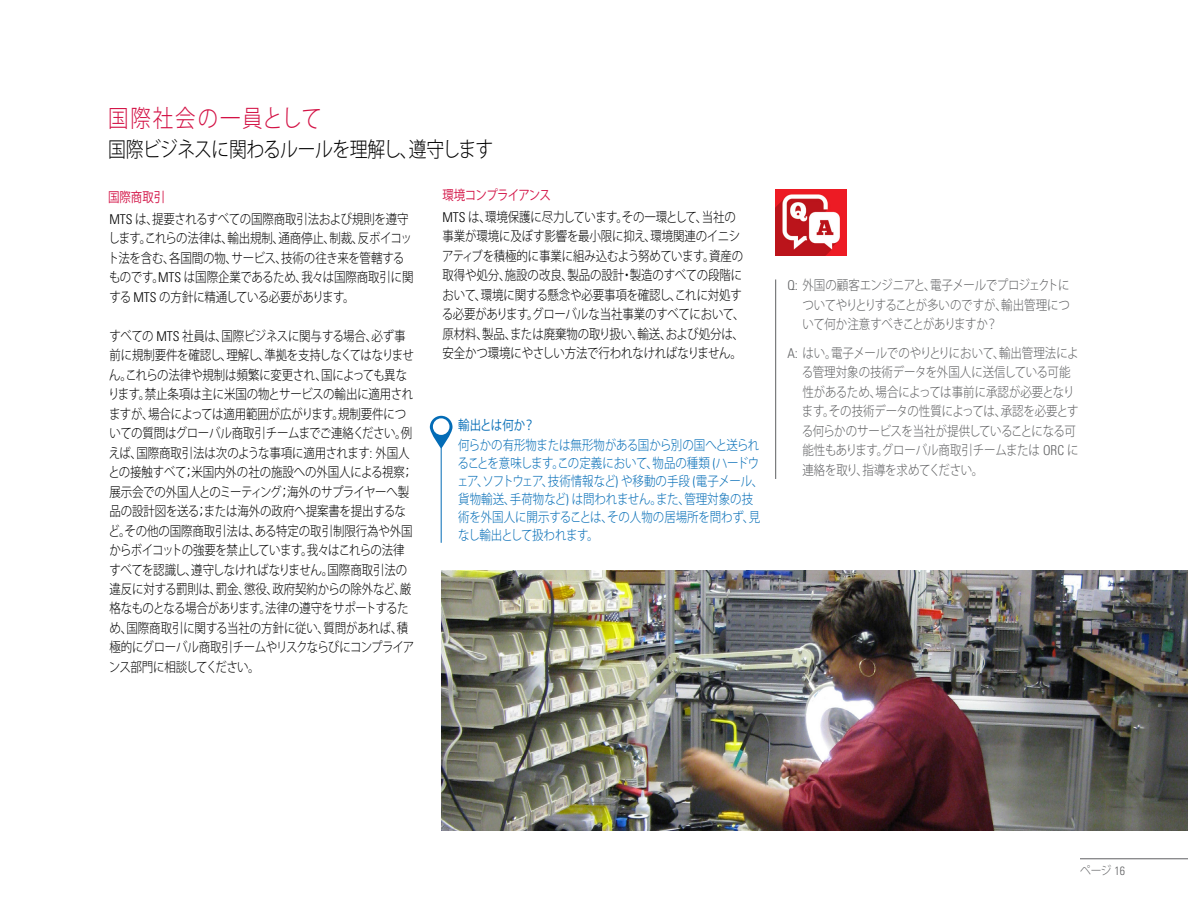
<style>
.page{position:relative;width:1188px;height:918px;background:#fff}
.page>*{position:absolute;margin:0;border:0;box-sizing:border-box;transform-origin:0 0}
.t1{font:300 24px "Koz Go Pro";letter-spacing:.1em;color:#d31245;scale:.85 1}
.t2{font:300 21px "Koz Go Pro";letter-spacing:-.03em;color:#000;scale:.85 1}
.t3{font:300 13.5px/19.5px "Koz Go Pro";letter-spacing:-.01em;color:#000;scale:.85 1}
.t4{font:300 13.5px/19.5px "Koz Go Pro";letter-spacing:-.02em;color:#5f6062;text-align:justify;scale:.85 1}
.t5{font:300 13.5px/18px "Koz Go Pro";letter-spacing:-.01em;color:#036cb6;scale:.85 1}
.t6{font:13.5px "Koz Go Pro";color:#036cb6;scale:.85 1}
.t7{font:300 12px "Koz Go Pro";color:#5f6062;scale:.9 1}
.s1{font-weight:400;color:#d31245}
.s2{font-family:"Univers";font-stretch:condensed}
</style>
<div class="page">
<img style="left:441px;top:571px;width:747px;height:260px">
<hr style="left:1080px;top:859px;width:108px;height:1px;background:#5f6062">
<hr style="left:775px;top:279px;width:1px;height:200px;background:#5f6062">
<hr style="left:441px;top:443px;width:1px;height:100px;background:#036cb6">
<svg style="left:430px;top:416px;width:23px;height:33px"></svg>
<div style="left:433px;top:418px;width:16px;height:17px;background:#fff;border-radius:50%"></div>
<img style="left:775px;top:189px;width:71px;height:67px">
<h1 class="t1" style="left:108px;top:103px;width:253px">国際社会の一員として</h1>
<h2 class="t2" style="left:108px;top:136px;width:455px">国際ビジネスに関わるルールを理解し、遵守します</h2>
<p class="t3" style="left:108px;top:186px;width:355px;line-height:21.9px"><span class="s1">国際商取引<br></span><span class="s2">MTS</span> は、提要されるすべての国際商取引法および規則を遵守</p>
<p class="t3" style="left:108px;top:228px;width:361px">します。これらの法律は、輸出規制、通商停止、制裁、反ボイコット法を含む、各国間の物、サービス、技術の往き来を管轄するものです。<span class="s2">MTS</span> は国際企業であるため、我々は国際商取引に関する <span class="s2">MTS</span> の方針に精通している必要があります。</p>
<p class="t3" style="left:108px;top:326px;width:362px">すべての <span class="s2">MTS</span> 社員は、国際ビジネスに関与する場合、必ず事前に規制要件を確認し、理解し、準拠を支持しなくてはなりません。これらの法律や規制は頻繁に変更され、国によっても異なります。禁止条項は主に米国の物とサービスの輸出に適用されますが、場合によっては適用範囲が広がります。規制要件についての質問はグローバル商取引チームまでご連絡ください。例えば、国際商取引法は次のような事項に適用されます<span class="s2">:</span> 外国人との接触すべて；米国内外の社の施設への外国人による視察；展示会での外国人とのミーティング；海外のサプライヤーへ製品の設計図を送る；または海外の政府へ提案書を提出するなど。その他の国際商取引法は、ある特定の取引制限行為や外国からボイコットの強要を禁止しています。我々はこれらの法律すべてを認識し、遵守しなければなりません。国際商取引法の違反に対する罰則は、罰金、懲役、政府契約からの除外など、厳格なものとなる場合があります。法律の遵守をサポートするため、国際商取引に関する当社の方針に従い、質問があれば、積極的にグローバル商取引チームやリスクならびにコンプライアンス部門に相談してください。</p>
<p class="t3" style="left:442px;top:184px;width:347px;line-height:22px"><span class="s1">環境コンプライアンス<br></span><span class="s2">MTS</span> は、環境保護に尽力しています。その一環として、当社の</p>
<p class="t3" style="left:442px;top:227px;width:358px">事業が環境に及ぼす影響を最小限に抑え、環境関連のイニシアティブを積極的に事業に組み込むよう努めています。資産の取得や処分、施設の改良、製品の設計・製造のすべての段階において、環境に関する懸念や必要事項を確認し、これに対処する必要があります。グローバルな当社事業のすべてにおいて、原材料、製品、または廃棄物の取り扱い、輸送、および処分は、安全かつ環境にやさしい方法で行われなければなりません。</p>
<p class="t6" style="left:458px;top:417px;width:92px">輸出とは何か？</p>
<p class="t5" style="left:457px;top:436px;width:362px">何らかの有形物または無形物がある国から別の国へと送られることを意味します。この定義において、物品の種類 <span class="s2">(</span>ハードウェア、ソフトウェア、技術情報など<span class="s2">)</span> や移動の手段 <span class="s2">(</span>電子メール、貨物輸送、手荷物など<span class="s2">)</span> は問われません。また、管理対象の技術を外国人に開示することは、その人物の居場所を問わず、見なし輸出として扱われます。</p>
<p class="t4" style="left:802px;top:276px;width:316px;text-indent:-15px"><span class="s2">Q:</span> 外国の顧客エンジニアと、電子メールでプロジェクトについてやりとりすることが多いのですが、輸出管理について何か注意すべきことがありますか？</p>
<p class="t4" style="left:802px;top:343px;width:327px;text-align:left;text-indent:-14px"><span class="s2">A:</span> はい。電子メールでのやりとりにおいて、輸出管理法による管理対象の技術データを外国人に送信している可能性があるため、場合によっては事前に承認が必要となります。その技術データの性質によっては、承認を必要とする何らかのサービスを当社が提供していることになる可能性もあります。グローバル商取引チームまたは <span class="s2">ORC</span> に連絡を取り、指導を求めてください。</p>
<p class="t7" style="left:1080px;top:862px;width:52px">ページ <span class="s2">16</span></p>
</div>
